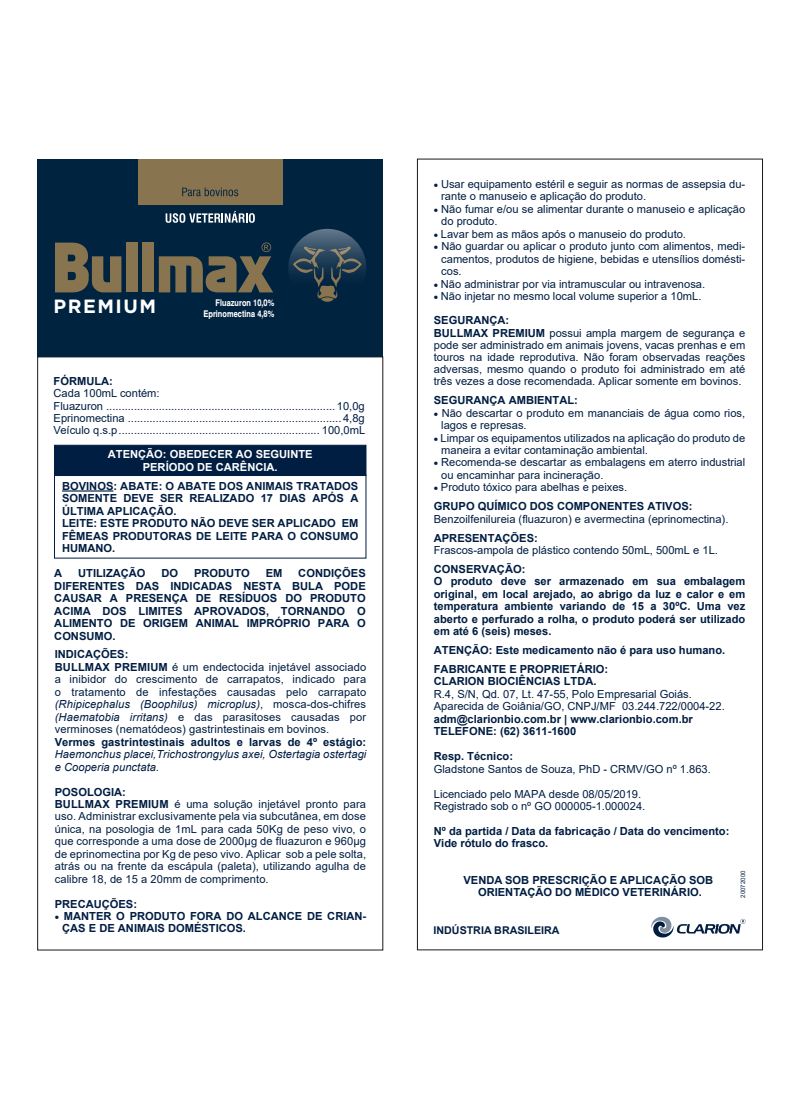
<style>
.page{position:relative;width:798px;height:1120px;background:#fff}
.page>*{position:absolute;margin:0;border:0;box-sizing:border-box;transform-origin:0 0}
.t1{font:65.5px "Faktos";color:#897450}
.t2{font:700 19.12px "Gotham";letter-spacing:.075em;color:#fff}
.t3{font:11.12px/12.5px "Arial";color:#001d42}
.t4{font:700 11.12px/12.5px "Arial";color:#001d42}
.t5{font:italic 11.12px/12.5px "Arial";letter-spacing:.005em;color:#001d42}
.t6{font:700 11.12px/12.4px "Arial";color:#fff;text-align:center}
.t7{font:700 10.62px "Arial";color:#001d42}
.t8{font:700 9px "Switzerland Narrow";color:#fff}
.t9{font:6.12px "Arial";color:#001d42}
.s1{font-weight:700}
.s2{font-style:italic}
.s3{font-weight:400}
</style>
<div class="page">
<div style="left:54px;top:445px;width:312px;height:31px;background:#001d42;border:1px solid #001d42"></div>
<div style="left:54px;top:475px;width:312px;height:83px;border:1px solid #001d42"></div>
<hr style="left:62px;top:490px;width:51px;height:1px;background:#001d42">
<svg style="left:651px;top:917px;width:94px;height:20px"></svg>
<div style="left:38px;top:159px;width:344px;height:198px;background:#002340"></div>
<svg style="left:261px;top:242px;width:10px;height:10px"></svg>
<div style="left:138px;top:159px;width:144px;height:45px;background:#897450"></div>
<svg style="left:182px;top:188px;width:56px;height:8px"></svg>
<svg style="left:165px;top:211px;width:90px;height:12px"></svg>
<svg style="left:288px;top:229px;width:78px;height:78px"></svg>
<h1 class="t1" style="left:52px;top:230px;width:222px">Bullmax</h1>
<p class="t8" style="left:215px;top:297px;width:60px">Fluazuron 10,0%</p>
<h2 class="t2" style="left:54px;top:295px;width:104px">PREMIUM</h2>
<p class="t8" style="left:203px;top:308px;width:72px">Eprinomectina 4,8%</p>
<p class="t4" style="left:54px;top:375px;width:61px">FÓRMULA:</p>
<p class="t3" style="left:54px;top:387px;width:313px">Cada 100mL contém:<br>Fluazuron .......................................................................... 10,0g Eprinomectina ..................................................................... 4,8g Veículo q.s.p................................................................. 100,0mL</p>
<p class="t6" style="left:108px;top:448px;width:206px">ATENÇÃO: OBEDECER AO SEGUINTE<br>PERÍODO DE CARÊNCIA.</p>
<p class="t4" style="left:62px;top:480px;width:298px">BOVINOS: ABATE: O ABATE DOS ANIMAIS TRATADOS<br>SOMENTE DEVE SER REALIZADO 17 DIAS APÓS A<br>ÚLTIMA APLICAÇÃO.<br>LEITE: ESTE PRODUTO NÃO DEVE SER APLICADO EM<br>FÊMEAS PRODUTORAS DE LEITE PARA O CONSUMO<br>HUMANO.</p>
<p class="t4" style="left:54px;top:567px;width:10px">A</p>
<p class="t4" style="left:78px;top:567px;width:69px">UTILIZAÇÃO</p>
<p class="t4" style="left:161px;top:567px;width:18px">DO</p>
<p class="t4" style="left:194px;top:567px;width:57px">PRODUTO</p>
<p class="t4" style="left:265px;top:567px;width:18px">EM</p>
<p class="t4" style="left:54px;top:567px;width:313px;text-align:justify;text-indent:244px">CONDIÇÕES DIFERENTES DAS INDICADAS NESTA BULA PODE CAUSAR A PRESENÇA DE RESÍDUOS DO PRODUTO ACIMA DOS LIMITES APROVADOS, TORNANDO O ALIMENTO DE ORIGEM ANIMAL IMPRÓPRIO PARA O CONSUMO.</p>
<p class="t3" style="left:55px;top:648px;width:313px"><span class="s1">INDICAÇÕES:<br>BULLMAX PREMIUM</span> é um endectocida injetável associado a inibidor do crescimento de carrapatos, indicado para o tratamento de infestações causadas pelo carrapato <span class="s2">(Rhipicephalus (Boophilus) microplus)</span>, mosca-dos-chifres <span class="s2">(Haematobia irritans)</span> e das parasitoses causadas por verminoses (nematódeos) gastrintestinais em bovinos.</p>
<p class="t4" style="left:55px;top:735px;width:313px">Vermes gastrintestinais adultos e larvas de 4º estágio:</p>
<p class="t5" style="left:55px;top:748px;width:313px">Haemonchus placei,Trichostrongylus axei, Ostertagia ostertagi e Cooperia punctata.</p>
<p class="t3" style="left:55px;top:785px;width:313px"><span class="s1">POSOLOGIA:<br>BULLMAX PREMIUM</span> é uma solução injetável pronto para uso. Administrar exclusivamente pela via subcutânea, em dose única, na posologia de 1mL para cada 50Kg de peso vivo, o que corresponde a uma dose de 2000µg de fluazuron e 960µg de eprinomectina por Kg de peso vivo. Aplicar sob a pele solta, atrás ou na frente da escápula (paleta), utilizando agulha de calibre 18, de 15 a 20mm de comprimento.</p>
<p class="t4" style="left:55px;top:897px;width:84px">PRECAUÇÕES:</p>
<p class="t4" style="left:62px;top:910px;width:305px;line-height:12px;text-indent:-7px">• MANTER O PRODUTO FORA DO ALCANCE DE CRIAN-<br>ÇAS E DE ANIMAIS DOMÉSTICOS.</p>
<p class="t3" style="left:441px;top:178px;width:305px;text-indent:-7px">• Usar equipamento estéril e seguir as normas de assepsia du&shy;rante o manuseio e aplicação do produto.</p>
<p class="t3" style="left:441px;top:203px;width:305px;text-indent:-7px">• Não fumar e/ou se alimentar durante o manuseio e aplicação do produto.</p>
<p class="t3" style="left:433px;top:228px;width:253px">• Lavar bem as mãos após o manuseio do produto.</p>
<p class="t3" style="left:441px;top:240px;width:305px;text-align:justify;text-indent:-7px">• Não guardar ou aplicar o produto junto com alimentos, medi&shy;camentos, produtos de higiene, bebidas e utensílios domésti&shy;cos.</p>
<p class="t3" style="left:433px;top:277px;width:273px">• Não administrar por via intramuscular ou intravenosa.</p>
<p class="t3" style="left:433px;top:284px;width:269px;line-height:24.4px">• Não injetar no mesmo local volume superior a 10mL.<br><span class="s1">SEGURANÇA:</span></p>
<p class="t3" style="left:433px;top:326px;width:313px;line-height:12.1px;text-align:justify"><span class="s1">BULLMAX PREMIUM</span> possui ampla margem de segurança e pode ser administrado em animais jovens, vacas prenhas e em touros na idade reprodutiva. Não foram observadas reações adversas, mesmo quando o produto foi administrado em até três vezes a dose recomendada. Aplicar somente em bovinos.</p>
<p class="t4" style="left:433px;top:394px;width:146px">SEGURANÇA AMBIENTAL:</p>
<p class="t3" style="left:441px;top:406px;width:305px;text-indent:-7px">• Não descartar o produto em mananciais de água como rios, lagos e represas.</p>
<p class="t3" style="left:441px;top:431px;width:305px;text-indent:-7px">• Limpar os equipamentos utilizados na aplicação do produto de maneira a evitar contaminação ambiental.</p>
<p class="t3" style="left:441px;top:456px;width:305px;text-indent:-7px">• Recomenda-se descartar as embalagens em aterro industrial ou encaminhar para incineração.</p>
<p class="t4" style="left:433px;top:478px;width:260px;line-height:18.9px">• <span class="s3">Produto tóxico para abelhas e peixes.<br></span>GRUPO QUÍMICO DOS COMPONENTES ATIVOS:</p>
<p class="t3" style="left:433px;top:512px;width:296px">Benzoilfenilureia (fluazuron) e avermectina (eprinomectina).</p>
<p class="t4" style="left:433px;top:531px;width:105px">APRESENTAÇÕES:</p>
<p class="t3" style="left:433px;top:544px;width:285px">Frascos-ampola de plástico contendo 50mL, 500mL e 1L.</p>
<p class="t4" style="left:433px;top:563px;width:313px">CONSERVAÇÃO:<br>O produto deve ser armazenado em sua embalagem original, em local arejado, ao abrigo da luz e calor e em temperatura ambiente variando de 15 a 30ºC. Uma vez aberto e perfurado a rolha, o produto poderá ser utilizado em até 6 (seis) meses.</p>
<p class="t4" style="left:433px;top:641px;width:293px;line-height:18.9px">ATENÇÃO: Este medicamento não é para uso humano.<br>FABRICANTE E PROPRIETÁRIO:</p>
<p class="t4" style="left:433px;top:675px;width:164px">CLARION BIOCIÊNCIAS LTDA.</p>
<p class="t3" style="left:433px;top:687px;width:292px">R.4, S/N, Qd. 07, Lt. 47-55, Polo Empresarial Goiás.<br>Aparecida de Goiânia/GO, CNPJ/MF 03.244.722/0004-22.</p>
<p class="t4" style="left:433px;top:712px;width:260px">adm@clarionbio.com.br | www.clarionbio.com.br<br>TELEFONE: (62) 3611-1600</p>
<p class="t4" style="left:433px;top:750px;width:81px">Resp. Técnico:</p>
<p class="t3" style="left:433px;top:762px;width:278px">Gladstone Santos de Souza, PhD - CRMV/GO nº 1.863.</p>
<p class="t3" style="left:433px;top:787px;width:213px">Licenciado pelo MAPA desde 08/05/2019.<br>Registrado sob o nº GO 000005-1.000024.</p>
<p class="t4" style="left:433px;top:825px;width:297px">Nº da partida / Data da fabricação / Data do vencimento:<br>Vide rótulo do frasco.</p>
<p class="t9" style="left:738px;top:898px;width:29px;rotate:-90deg">20072000</p>
<p class="t4" style="left:463px;top:874px;width:251px;line-height:11.9px;text-align:center">VENDA SOB PRESCRIÇÃO E APLICAÇÃO SOB<br>ORIENTAÇÃO DO MÉDICO VETERINÁRIO.</p>
<p class="t7" style="left:433px;top:922px;width:127px">INDÚSTRIA BRASILEIRA</p>
</div>
